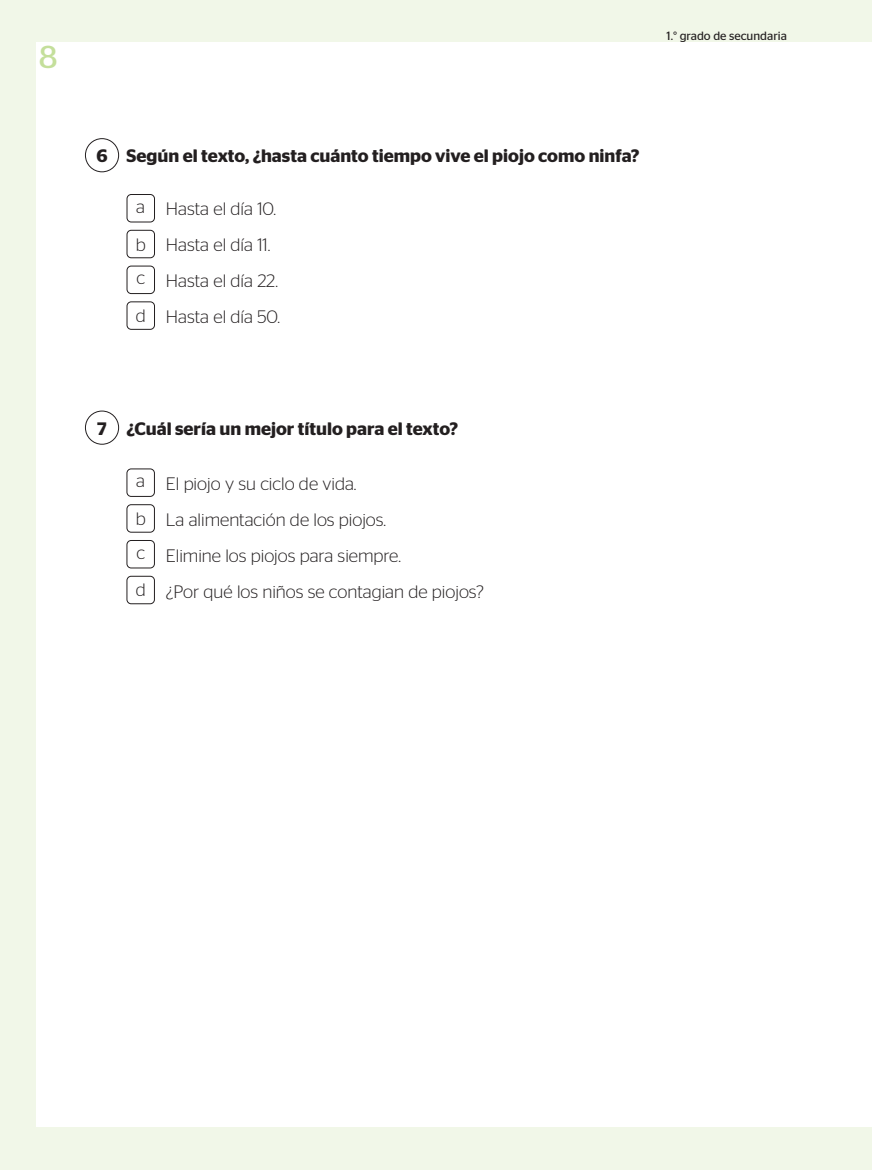
<style>
.page{position:relative;width:872px;height:1170px;background:#fff}
.page>*{position:absolute;margin:0;border:0;box-sizing:border-box;transform-origin:0 0}
.t1{font:31.65px "Stag";color:#c4df9b}
.t2{font:300 18px/36px "Stag Sans";color:#231f20}
.t3{font:600 18px "Stag Sans";color:#231f20}
.t4{font:12px "Stag Sans";color:#231f20}
</style>
<div class="page">
<div style="left:0;top:0;width:872px;height:1169px;background:#f1f7e8"></div>
<div style="left:36px;top:43px;width:836px;height:1084px;background:#fff"></div>
<div style="left:85px;top:138px;width:34px;height:34px;border:1px solid #231f20;border-radius:50%"></div>
<div style="left:85px;top:410px;width:34px;height:34px;border:1px solid #231f20;border-radius:50%"></div>
<div style="left:127px;top:468px;width:28px;height:28px;border:1px solid #231f20;border-radius:4px"></div>
<div style="left:127px;top:504px;width:28px;height:28px;border:1px solid #231f20;border-radius:4px"></div>
<div style="left:127px;top:540px;width:28px;height:28px;border:1px solid #231f20;border-radius:4px"></div>
<div style="left:127px;top:576px;width:28px;height:28px;border:1px solid #231f20;border-radius:4px"></div>
<div style="left:127px;top:194px;width:28px;height:28px;border:1px solid #231f20;border-radius:4px"></div>
<div style="left:127px;top:230px;width:28px;height:28px;border:1px solid #231f20;border-radius:4px"></div>
<div style="left:127px;top:266px;width:28px;height:28px;border:1px solid #231f20;border-radius:4px"></div>
<div style="left:127px;top:301px;width:28px;height:29px;border:1px solid #231f20;border-radius:4px"></div>
<h1 class="t1" style="left:39px;top:38px;width:20px">8</h1>
<p class="t4" style="left:666px;top:29px;width:122px">1.° grado de secundaria</p>
<p class="t3" style="left:96px;top:146px;width:544px">6 Según el texto, ¿hasta cuánto tiempo vive el piojo como ninfa?</p>
<p class="t2" style="left:166px;top:190px;width:116px">Hasta el día 10.<br>Hasta el día 11.<br>Hasta el día 22.<br>Hasta el día 50.</p>
<p class="t2" style="left:136px;top:188px;width:11px;line-height:37.7px">a b</p>
<p class="t2" style="left:136px;top:259px;width:12px;line-height:37.5px">c d</p>
<p class="t3" style="left:97px;top:418px;width:362px">7 ¿Cuál sería un mejor título para el texto?</p>
<p class="t2" style="left:136px;top:462px;width:11px;line-height:37.7px">a b</p>
<p class="t2" style="left:136px;top:533px;width:12px;line-height:37.5px">c d</p>
<p class="t2" style="left:166px;top:465px;width:319px">El piojo y su ciclo de vida.<br>La alimentación de los piojos.<br>Elimine los piojos para siempre.<br>¿Por qué los niños se contagian de piojos?</p>
</div>
